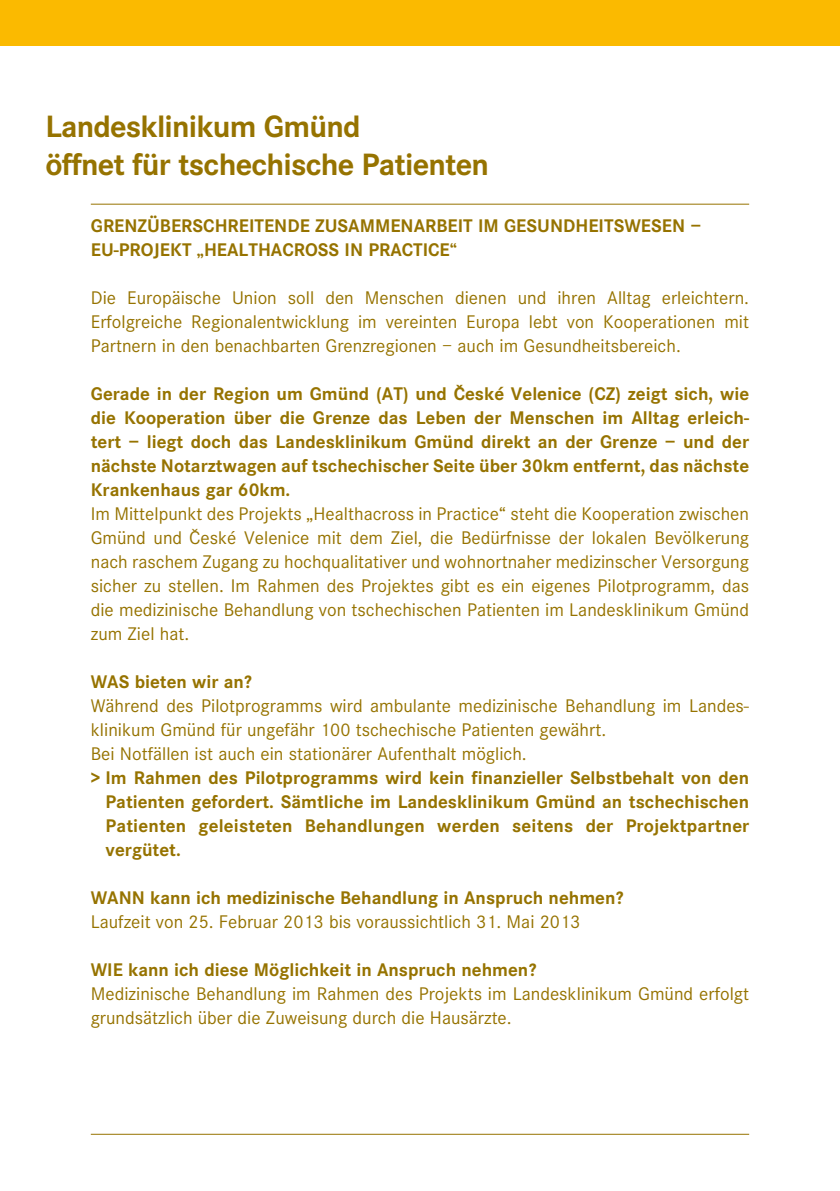
<style>
.page{position:relative;width:840px;height:1191px;background:#fff}
.page>*{position:absolute;margin:0;border:0;box-sizing:border-box;transform-origin:0 0}
.t1{font:700 32px/38.4px "Corporate S";letter-spacing:-.025em;color:#967300}
.t2{font:19px/24px "Corporate S";color:#967300}
.t3{font:700 19px/24px "Corporate S";color:#967300;text-align:justify}
.t4{font:700 19px/24px "Corporate S";letter-spacing:.09em;color:#967300}
</style>
<div class="page">
<div style="left:0;top:0;width:839px;height:45px;background:#fbba00"></div>
<hr style="left:91px;top:204px;width:657px;height:1px;background:#967300">
<hr style="left:91px;top:1134px;width:657px;height:1px;background:#967300">
<h1 class="t1" style="left:45px;top:107px;width:445px">Landesklinikum Gmünd<br>öffnet für tschechische Patienten</h1>
<p class="t4" style="left:91px;top:214px;width:611px">Grenzüberschreitende Zusamm enarbeit im Gesundheitswesen –<br>EU-Projekt „H ealthacross in Practice“</p>
<p class="t2" style="left:91px;top:286px;width:659px;text-align:justify">Die Europäische Union soll den Menschen dienen und ihren Alltag erleichtern.<br>Erfolgreiche Regionalentwicklung im vereinten Europa lebt von Kooperationen mit Partnern in den benachbarten Grenzregionen – auch im Gesundheitsbereich.</p>
<p class="t3" style="left:91px;top:382px;width:659px">Gerade in der Region um Gmünd (AT) und Ceské Velenice (CZ) zeigt sich, wie</p>
<p class="t3" style="left:91px;top:379px;width:659px;line-height:26px;text-indent:364px">ˇ<br>die Kooperation über die Grenze das Leben der Menschen im Alltag erleich-</p>
<p class="t3" style="left:91px;top:430px;width:659px">tert – liegt doch das Landesklinikum Gmünd direkt an der Grenze – und der nächste Notarztwagen auf tschechischer Seite über 30km entfernt, das nächste Krankenhaus gar 60km.</p>
<p class="t2" style="left:91px;top:502px;width:659px">Im Mittelpunkt des Projekts „Healthacross in Practice“ steht die Kooperation zwischen<br>Gmünd und Ceské Velenice mit dem Ziel, die Bedürfnisse der lokalen Bevölkerung</p>
<p class="t2" style="left:91px;top:523px;width:659px;line-height:26px;text-indent:99px">ˇ<br>nach raschem Zugang zu hochqualitativer und wohnortnaher medizinscher Versorgung</p>
<p class="t2" style="left:91px;top:574px;width:659px;text-align:justify">sicher zu stellen. Im Rahmen des Projektes gibt es ein eigenes Pilotprogramm, das die medizinische Behandlung von tschechischen Patienten im Landesklinikum Gmünd zum Ziel hat.</p>
<p class="t3" style="left:91px;top:670px;width:14px">WAS</p>
<p class="t3" style="left:135px;top:670px;width:119px">bieten wir an?</p>
<p class="t2" style="left:91px;top:694px;width:659px">Während des Pilotprogramms wird ambulante medizinische Behandlung im Landes&shy;klinikum Gmünd für ungefähr 100 tschechische Patienten gewährt.<br>Bei Notfällen ist auch ein stationärer Aufenthalt möglich.</p>
<p class="t3" style="left:105px;top:766px;width:645px;text-indent:-15px">&gt; I m Rahmen des Pilotprogramms wird kein finanzieller Selbstbehalt von den Patienten gefordert. Sämtliche im Landesklinikum Gmünd an tschechischen Patienten geleisteten Behandlungen werden seitens der Projektpartner vergütet.</p>
<p class="t3" style="left:91px;top:886px;width:15px">WANN</p>
<p class="t3" style="left:150px;top:886px;width:474px">kann ich medizinische Behandlung in Anspruch nehmen?</p>
<p class="t2" style="left:91px;top:910px;width:491px">Laufzeit von 25. Februar 2013 bis voraussichtlich 31. Mai 2013</p>
<p class="t3" style="left:91px;top:958px;width:12px">WIE</p>
<p class="t3" style="left:128px;top:958px;width:409px">kann ich diese Möglichkeit in Anspruch nehmen?</p>
<p class="t2" style="left:91px;top:982px;width:659px">Medizinische Behandlung im Rahmen des Projekts im Landesklinikum Gmünd erfolgt grundsätzlich über die Zuweisung durch die Hausärzte.</p>
</div>
